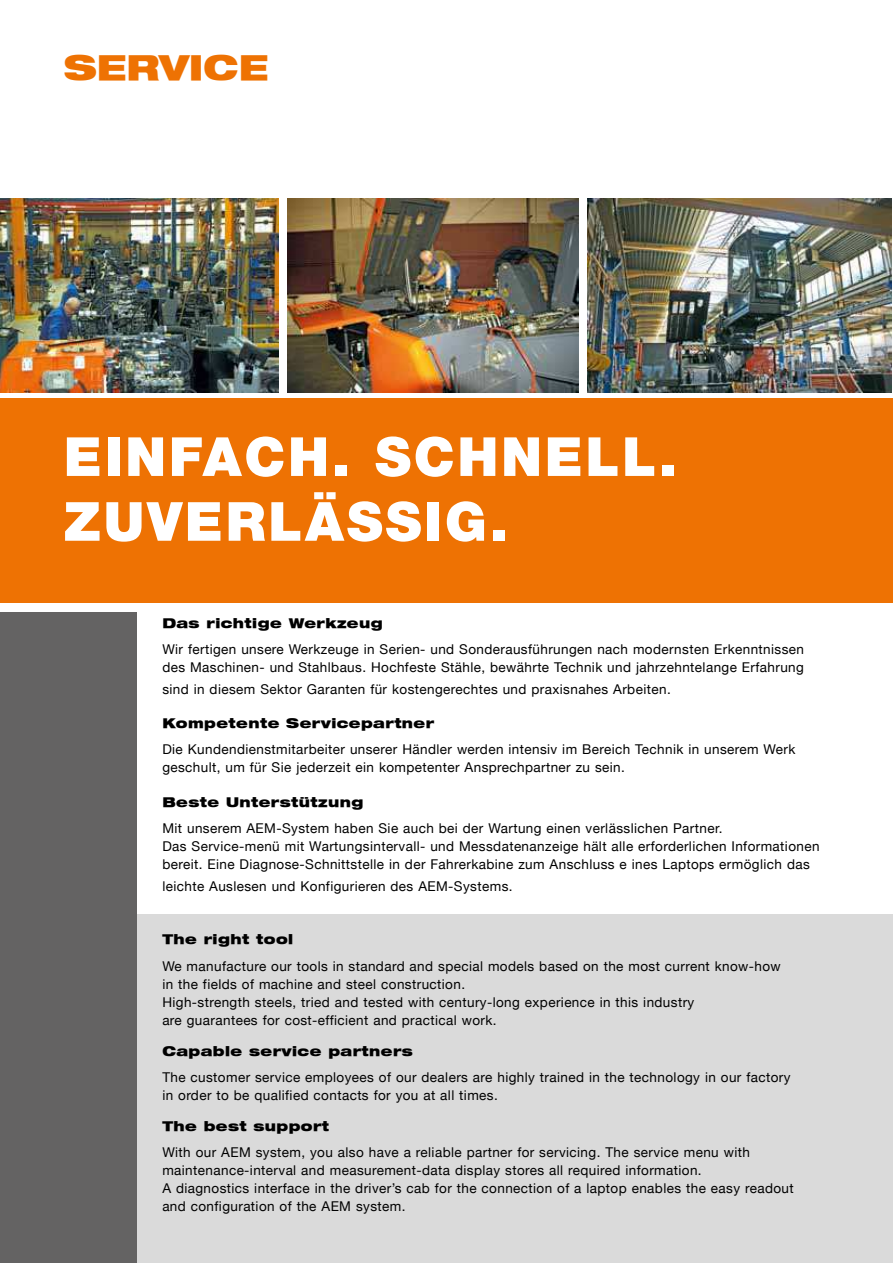
<style>
.page{position:relative;width:893px;height:1263px;background:#fff}
.page>*{position:absolute;margin:0;border:0;box-sizing:border-box;transform-origin:0 0}
.t1{font:900 54px/64.8px "Helvetica Neue LT";letter-spacing:.05em;color:#fff}
.t2{font:900 expanded 34.5px "Helvetica Neue LT";color:#ee7203}
.t3{font:13.5px/18px "Helvetica Neue LT";letter-spacing:.03em;color:#000}
.t4{font:900 expanded 13.5px "Helvetica Neue LT";letter-spacing:.03em;color:#000}
</style>
<div class="page">
<div style="left:136px;top:914px;width:757px;height:349px;background:#dadada"></div>
<div style="left:0;top:398px;width:893px;height:204px;background:#ee7203"></div>
<div style="left:0;top:612px;width:136px;height:651px;background:#646363"></div>
<img style="left:0;top:198px;width:279px;height:195px">
<img style="left:287px;top:198px;width:292px;height:195px">
<img style="left:588px;top:198px;width:304px;height:195px">
<h2 class="t2" style="left:64px;top:52px;width:206px">SERVICE</h2>
<h1 class="t1" style="left:64px;top:425px;width:615px">EINFACH. SCHNELL.<br>ZUVERLÄSSIG.</h1>
<p class="t4" style="left:162px;top:617px;width:222px">Das richtige Werkzeug</p>
<p class="t3" style="left:162px;top:641px;width:643px">Wir fertigen unsere Werkzeuge in Serien- und Sonderausführungen nach modernsten Erkenntnissen des Maschinen- und Stahlbaus. Hochfeste Stähle, bewährte Technik und jahrzehntelange Erfahrung</p>
<p class="t3" style="left:162px;top:681px;width:510px">sind in diesem Sektor Garanten für kostengerechtes und praxisnahes Arbeiten.</p>
<p class="t4" style="left:162px;top:717px;width:273px">Kompetente Servicepartner</p>
<p class="t3" style="left:162px;top:742px;width:634px">Die Kundendienstmitarbeiter unserer Händler werden intensiv im Bereich Technik in unserem Werk geschult, um für Sie jederzeit ein kompetenter Ansprechpartner zu sein.</p>
<p class="t4" style="left:162px;top:796px;width:203px">Beste Unterstützung</p>
<p class="t3" style="left:162px;top:821px;width:659px">Mit unserem AEM-System haben Sie auch bei der Wartung einen verlässlichen Partner.<br>Das Service-menü mit Wartungsintervall- und Messdatenanzeige hält alle erforderlichen Informationen bereit. Eine Diagnose-Schnittstelle in der Fahrerkabine zum Anschluss e ines Laptops ermöglich das</p>
<p class="t3" style="left:162px;top:878px;width:352px">leichte Auslesen und Konfigurieren des AEM-Systems.</p>
<p class="t4" style="left:162px;top:933px;width:132px">The right tool</p>
<p class="t3" style="left:162px;top:958px;width:620px">We manufacture our tools in standard and special models based on the most current know-how in the fields of machine and steel construction.<br>High-strength steels, tried and tested with century-long experience in this industry<br>are guarantees for cost-efficient and practical work.</p>
<p class="t4" style="left:162px;top:1045px;width:252px">Capable service partners</p>
<p class="t3" style="left:162px;top:1069px;width:630px">The customer service employees of our dealers are highly trained in the technology in our factory in order to be qualified contacts for you at all times.</p>
<p class="t4" style="left:162px;top:1120px;width:168px">The best support</p>
<p class="t3" style="left:162px;top:1145px;width:633px">With our AEM system, you also have a reliable partner for servicing. The service menu with maintenance-interval and measurement-data display stores all required information.<br>A diagnostics interface in the driver’s cab for the connection of a laptop enables the easy readout and configuration of the AEM system.</p>
</div>
